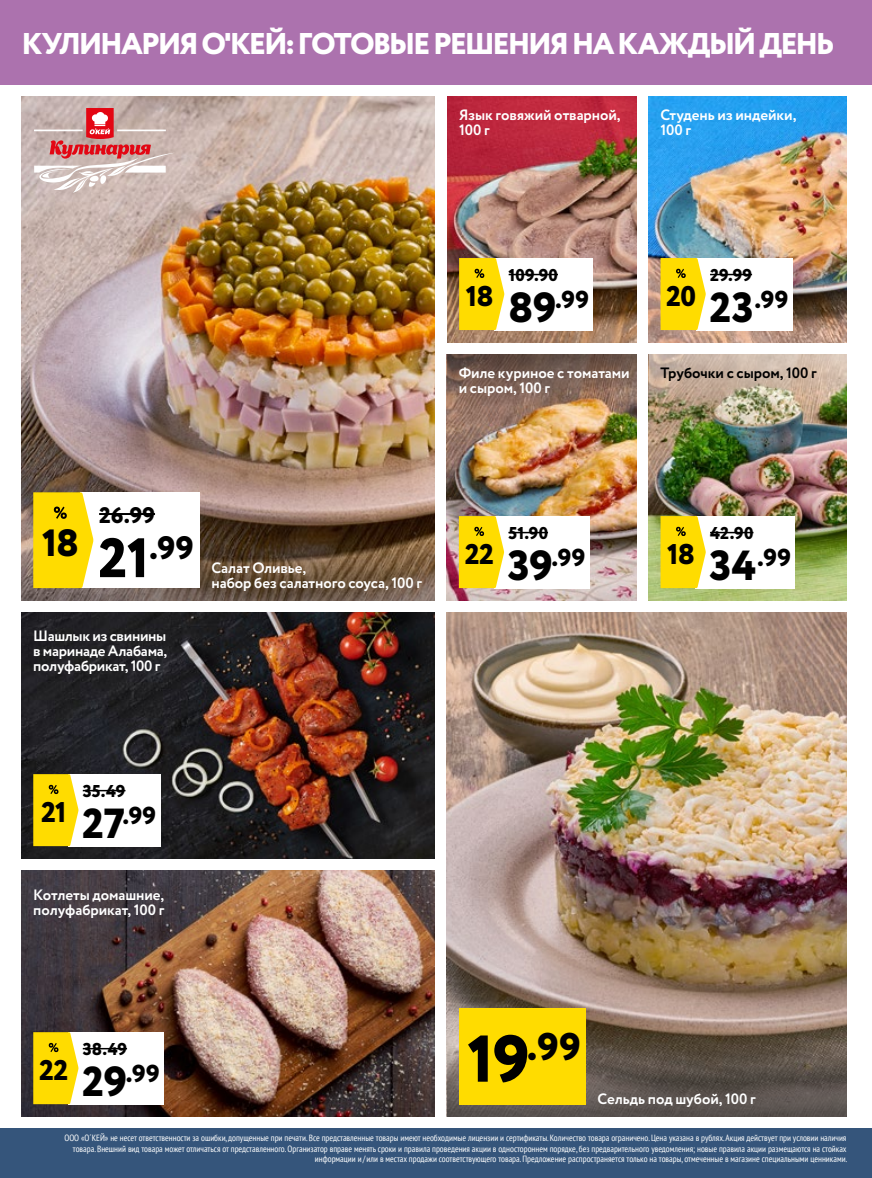
<style>
.page{position:relative;width:872px;height:1178px;background:#fff}
.page>*{position:absolute;margin:0;border:0;box-sizing:border-box;transform-origin:0 0}
.t1{font:800 38.55px "Circe";color:#000}
.t2{font:800 37.95px "Circe";color:#000}
.t3{font:800 32.4px "Circe";color:#000}
.t4{font:800 30px "Circe";letter-spacing:-.07em;color:#fff}
.t5{font:800 28.5px "Circe";letter-spacing:-.02em;color:#000}
.t6{font:800 24.45px "Circe";letter-spacing:.01em;color:#000}
.t7{font:800 22.5px "Circe";color:#000}
.t8{font:800 17.1px "Circe";letter-spacing:.01em;color:#000}
.t9{font:700 15px/15px "Circe";letter-spacing:-.005em;color:#fff}
.t10{font:700 15px "Circe";letter-spacing:-.005em;color:#000}
.t11{font:condensed 9px/10.5px "PT Sans";color:#fff;text-align:right}
.s1{font-size:42px}
.s2{font-size:55.5px}
.s3{font-size:66px}
</style>
<div class="page">
<img style="left:648px;top:420px;width:198px;height:180px">
<img style="left:648px;top:96px;width:198px;height:246px">
<img style="left:447px;top:420px;width:189px;height:180px">
<img style="left:21px;top:612px;width:414px;height:246px">
<img style="left:447px;top:96px;width:189px;height:246px">
<img style="left:21px;top:870px;width:414px;height:246px">
<img style="left:21px;top:96px;width:414px;height:438px">
<img style="left:447px;top:612px;width:399px;height:420px">
<img style="left:648px;top:354px;width:198px;height:66px">
<svg style="left:446px;top:354px;width:190px;height:66px;background:#876a57"></svg>
<svg style="left:21px;top:534px;width:414px;height:66px;background:#66513d"></svg>
<div style="left:0;top:1128px;width:872px;height:50px;background:#35557b"></div>
<div style="left:69px;top:774px;width:92px;height:72px;background:#fff"></div>
<hr style="left:83px;top:790px;width:42px;height:1px;background:#000">
<svg style="left:33px;top:774px;width:45px;height:72px;background:#f9da15"></svg>
<div style="left:69px;top:1032px;width:95px;height:72px;background:#fff"></div>
<hr style="left:83px;top:1048px;width:44px;height:1px;background:#000">
<svg style="left:33px;top:1032px;width:45px;height:72px;background:#f9da15"></svg>
<div style="left:80px;top:492px;width:119px;height:96px;background:#fff"></div>
<hr style="left:99px;top:513px;width:56px;height:2px;background:#000">
<svg style="left:33px;top:492px;width:60px;height:96px;background:#fadb16"></svg>
<div style="left:696px;top:258px;width:96px;height:72px;background:#fff"></div>
<hr style="left:710px;top:274px;width:42px;height:1px;background:#000">
<svg style="left:660px;top:258px;width:46px;height:72px;background:#fadb19"></svg>
<div style="left:696px;top:516px;width:99px;height:72px;background:#fff"></div>
<hr style="left:710px;top:532px;width:43px;height:1px;background:#000">
<svg style="left:660px;top:516px;width:46px;height:72px;background:#fadb19"></svg>
<div style="left:494px;top:516px;width:95px;height:72px;background:#fff"></div>
<hr style="left:508px;top:532px;width:40px;height:1px;background:#000">
<svg style="left:459px;top:516px;width:45px;height:72px;background:#fbdc17"></svg>
<div style="left:494px;top:258px;width:99px;height:72px;background:#fff"></div>
<hr style="left:508px;top:274px;width:50px;height:1px;background:#000">
<svg style="left:459px;top:258px;width:45px;height:72px;background:#fbdb15"></svg>
<svg style="left:447px;top:1032px;width:399px;height:84px;background:#5d5448"></svg>
<div style="left:459px;top:1008px;width:126px;height:96px;background:#ffdc00"></div>
<svg style="left:34px;top:108px;width:141px;height:85px;background:#d1a9a6"></svg>
<div style="left:0;top:0;width:872px;height:84px;background:#ac72ae"></div>
<h3 class="t4" style="left:21px;top:23px;width:814px">КУЛИНАРИЯ О'КЕЙ: ГОТОВЫЕ РЕШЕНИЯ НА КАЖДЫЙ ДЕНЬ</h3>
<h3 class="t9" style="left:459px;top:108px;width:163px">Язык говяжий отварной,<br>100 г</h3>
<h3 class="t9" style="left:660px;top:108px;width:137px">Студень из индейки,<br>100 г</h3>
<h3 class="t8" style="left:508px;top:264px;width:51px">109.90</h3>
<h3 class="t8" style="left:710px;top:264px;width:43px">29.99</h3>
<h3 class="t5" style="left:466px;top:277px;width:29px">18</h3>
<h3 class="t6" style="left:508px;top:283px;width:82px"><span class="s1">89</span>.99</h3>
<h3 class="t5" style="left:666px;top:277px;width:31px">20</h3>
<h3 class="t6" style="left:709px;top:283px;width:80px"><span class="s1">23</span>.99</h3>
<h3 class="t9" style="left:459px;top:366px;width:172px">Филе куриное с томатами и сыром, 100 г</h3>
<h3 class="t10" style="left:660px;top:362px;width:158px">Трубочки с сыром, 100 г</h3>
<h2 class="t2" style="left:42px;top:517px;width:38px">18</h2>
<h3 class="t7" style="left:99px;top:500px;width:57px">26.99</h3>
<h3 class="t3" style="left:98px;top:526px;width:97px"><span class="s2">21</span>.99</h3>
<h3 class="t9" style="left:33px;top:629px;width:135px;text-align:justify">Шашлык из свинины в маринаде Алабама, полуфабрикат, 100 г</h3>
<h3 class="t9" style="left:211px;top:561px;width:212px">Салат Оливье,<br>набор без салатного соуса, 100 г</h3>
<h3 class="t5" style="left:465px;top:535px;width:31px">22</h3>
<h3 class="t8" style="left:508px;top:522px;width:41px">51.90</h3>
<h3 class="t6" style="left:508px;top:541px;width:79px"><span class="s1">39</span>.99</h3>
<h3 class="t5" style="left:41px;top:793px;width:27px">21</h3>
<h3 class="t8" style="left:83px;top:780px;width:44px">35.49</h3>
<h3 class="t6" style="left:82px;top:799px;width:76px"><span class="s1">27</span>.99</h3>
<h3 class="t9" style="left:33px;top:887px;width:133px">Котлеты домашние, полуфабрикат, 100 г</h3>
<h3 class="t5" style="left:667px;top:535px;width:29px">18</h3>
<h3 class="t8" style="left:710px;top:522px;width:45px">42.90</h3>
<h3 class="t6" style="left:709px;top:541px;width:83px"><span class="s1">34</span>.99</h3>
<h1 class="t1" style="left:467px;top:1020px;width:115px"><span class="s3">19</span>.99</h1>
<h3 class="t8" style="left:83px;top:1038px;width:46px">38.49</h3>
<h3 class="t5" style="left:39px;top:1051px;width:31px">22</h3>
<h3 class="t6" style="left:82px;top:1057px;width:79px"><span class="s1">29</span>.99</h3>
<h3 class="t9" style="left:597px;top:1092px;width:160px">Сельдь под шубой, 100 г</h3>
<p class="t11" style="left:64px;top:1132px;width:784px">ООО «О´КЕЙ» не несет ответственности за ошибки, допущенные при печати. Все представленные товары имеют необходимые лицензии и сертификаты. Количество товара ограничено. Цена указана в рублях. Акция действует при условии наличия товара. Внешний вид товара может отличаться от представленного. Организатор вправе менять сроки и правила проведения акции в одностороннем порядке, без предварительного уведомления; новые правила акции размещаются на стойках информации и / или в местах продажи соответствующего товара. Предложение распространяется только на товары, отмеченные в магазине специальными ценниками.</p>
</div>
